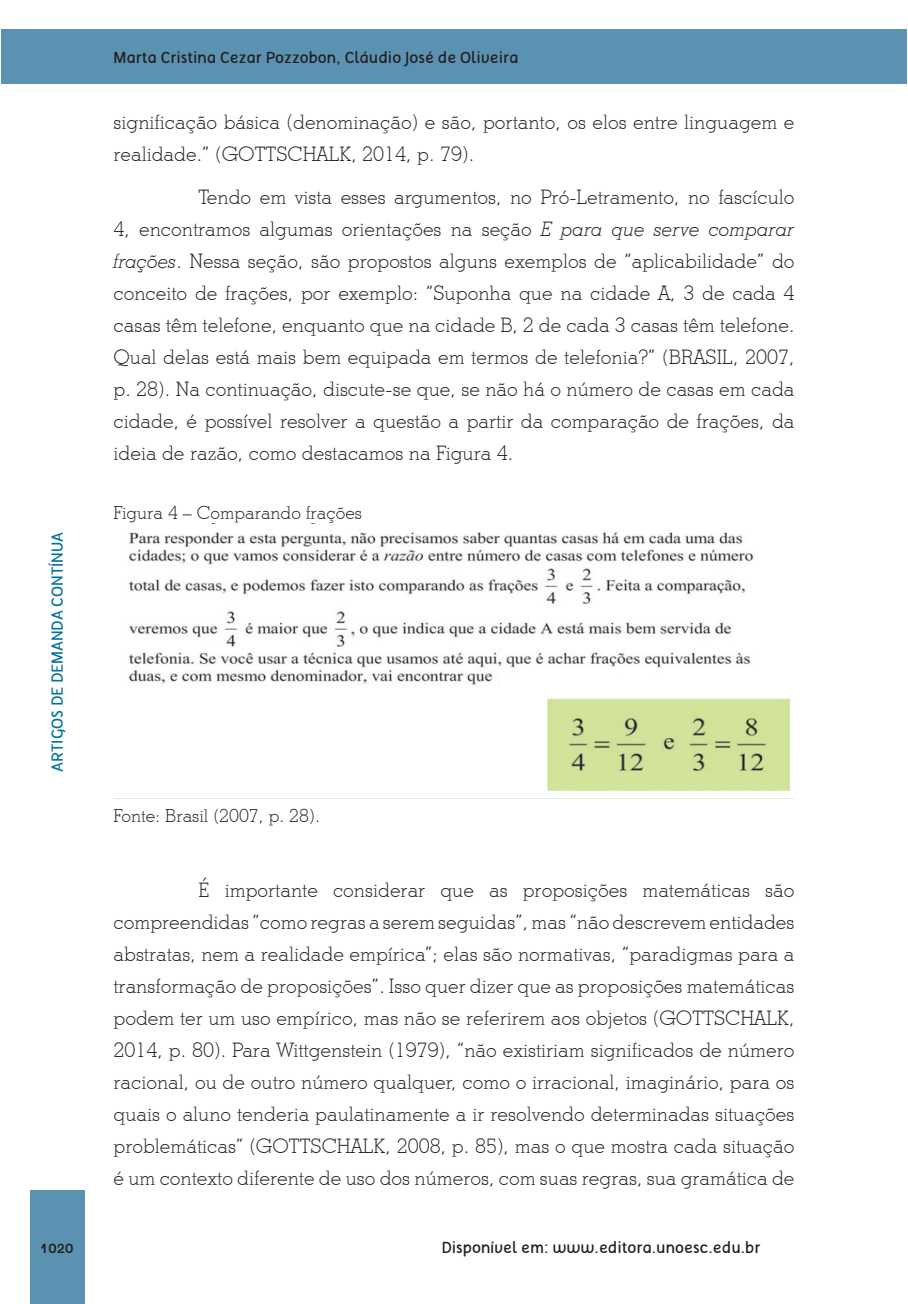
<style>
.page{position:relative;width:908px;height:1304px;background:#fff}
.page>*{position:absolute;margin:0;border:0;box-sizing:border-box;transform-origin:0 0}
.Texto{font:300 20px/32px "Stymie BT";color:#231f20;text-align:justify}
.quadros__tabelas{font:300 18px "Stymie BT";color:#231f20}
.t1{font:16px "Tellural";color:#231f20}
.t2{font:16px "Tellural";color:#05749b}
.s1{font-style:italic}
</style>
<div class="page">
<div style="left:1px;top:29px;width:905px;height:55px;background:#5b92b2"></div>
<div style="left:30px;top:1191px;width:55px;height:113px;background:#5b92b2"></div>
<img style="left:128px;top:523px;width:663px;height:269px">
<p class="t1" style="left:113px;top:48px;width:406px">Marta Cristina Cezar Pozzobon, Cláudio José de Oliveira</p>
<p class="Texto" style="left:113px;top:105px;width:682px">significação básica (denominação) e são, portanto, os elos entre linguagem e realidade.” (GOTTSCHALK, 2014, p. 79).</p>
<p class="Texto" style="left:113px;top:181px;width:682px;text-indent:85px">Tendo em vista esses argumentos, no Pró-Letramento, no fascículo 4, encontramos algumas orientações na seção <span class="s1">E para que serve comparar frações</span>. Nessa seção, são propostos alguns exemplos de “aplicabilidade” do conceito de frações, por exemplo: “Suponha que na cidade A, 3 de cada 4 casas têm telefone, enquanto que na cidade B, 2 de cada 3 casas têm telefone.<br>Qual delas está mais bem equipada em termos de telefonia?” (BRASIL, 2007, p. 28). Na continuação, discute-se que, se não há o número de casas em cada cidade, é possível resolver a questão a partir da comparação de frações, da ideia de razão, como destacamos na Figura 4.</p>
<p class="t2" style="left:48px;top:772px;width:241px;rotate:-90deg">ARTIGOS DE DEMANDA CONTÍNUA</p>
<p class="quadros__tabelas" style="left:113px;top:502px;width:250px">Figura 4 – Comparando frações</p>
<p class="quadros__tabelas" style="left:113px;top:804px;width:208px">Fonte: Brasil (2007, p. 28).</p>
<p class="Texto" style="left:113px;top:874px;width:682px;text-indent:85px">É importante considerar que as proposições matemáticas são compreendidas “como regras a serem seguidas”, mas “não descrevem entidades abstratas, nem a realidade empírica”; elas são normativas, “paradigmas para a transformação de proposições”. Isso quer dizer que as proposições matemáticas podem ter um uso empírico, mas não se referirem aos objetos (GOTTSCHALK, 2014, p. 80). Para Wittgenstein (1979), “não existiriam significados de número racional, ou de outro número qualquer, como o irracional, imaginário, para os quais o aluno tenderia paulatinamente a ir resolvendo determinadas situações problemáticas” (GOTTSCHALK, 2008, p. 85), mas o que mostra cada situação é um contexto diferente de uso dos números, com suas regras, sua gramática de</p>
<p class="t1" style="left:40px;top:1239px;width:35px">1020</p>
<p class="t1" style="left:441px;top:1239px;width:320px">Disponível em: www.editora.unoesc.edu.br</p>
</div>
